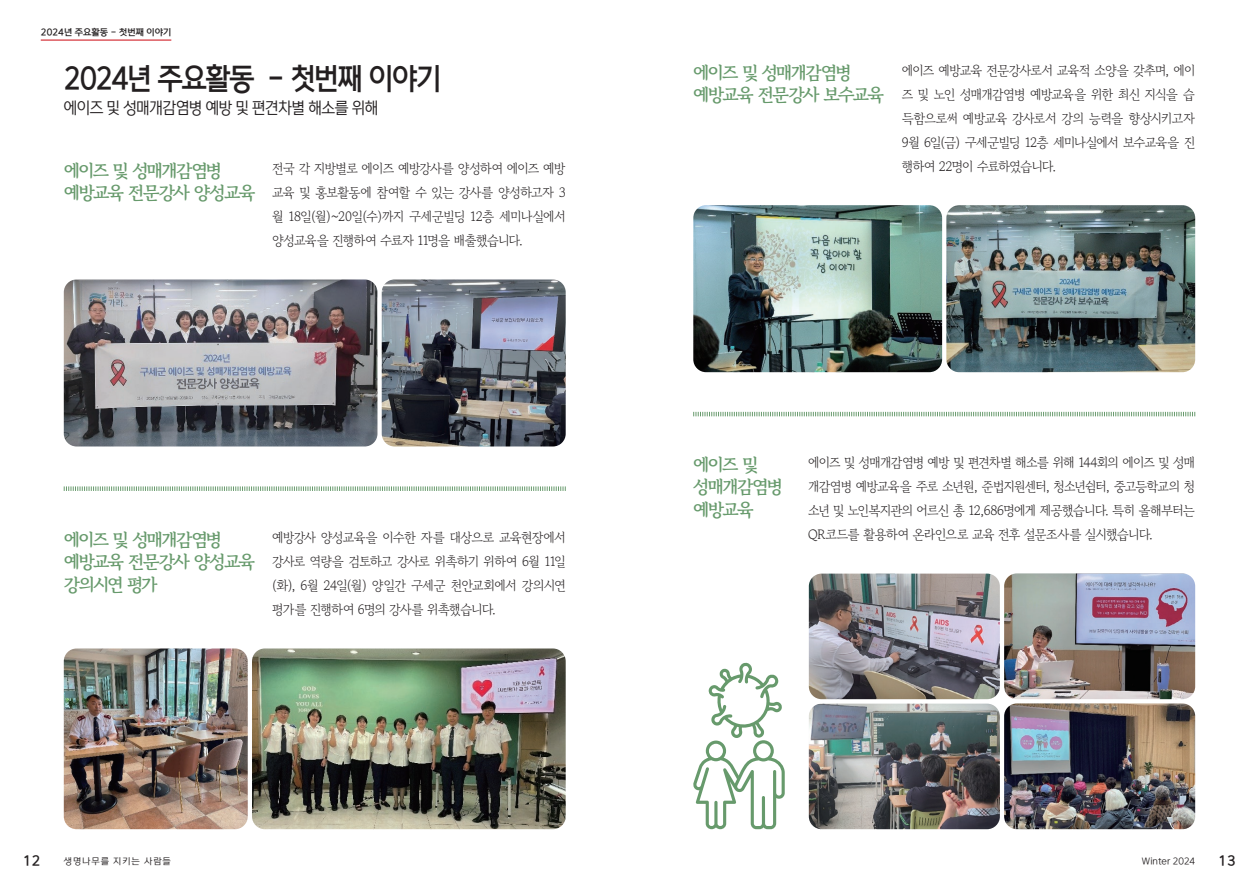
<style>
.page{position:relative;width:1259px;height:893px;background:#fff}
.page>*{position:absolute;margin:0;border:0;box-sizing:border-box;transform-origin:0 0}
.t1{font:30px "ONE Mobile OTF Bold";letter-spacing:-.055em;color:#231f20;scale:.9 1}
.t2{font:700 18px/22.5px "Gowun Batang";letter-spacing:-.085em;color:#679a6c}
.t3{font:16.5px "ONE Mobile OTF Regular";letter-spacing:-.05em;color:#231f20;scale:.9 1}
.t4{font:13.5px/24px "Gowun Batang";letter-spacing:-.05em;color:#231f20;text-align:justify;scale:.95 1}
.t5{font:13.5px "ONE Mobile OTF Bold";color:#231f20}
.t6{font:9px "ONE Mobile OTF Bold";color:#231f20}
.t7{font:9px "ONE Mobile OTF Regular";letter-spacing:.1em;color:#231f20}
.t8{font:9px "ONE Mobile OTF Regular";color:#231f20}
</style>
<div class="page">
<svg style="left:693px;top:663px;width:91px;height:166px"></svg>
<hr style="left:41px;top:40px;width:130px;height:1px;background:#d1232a">
<img style="left:64px;top:279px;width:313px;height:167px">
<img style="left:252px;top:648px;width:314px;height:181px">
<img style="left:693px;top:205px;width:249px;height:167px">
<img style="left:946px;top:205px;width:249px;height:167px">
<img style="left:64px;top:648px;width:184px;height:181px">
<img style="left:382px;top:279px;width:184px;height:167px">
<img style="left:809px;top:574px;width:191px;height:125px">
<img style="left:809px;top:704px;width:191px;height:125px">
<img style="left:1004px;top:573px;width:191px;height:126px">
<img style="left:1004px;top:703px;width:191px;height:126px">
<svg style="left:63px;top:486px;width:503px;height:5px"></svg>
<svg style="left:693px;top:411px;width:502px;height:6px"></svg>
<p class="t6" style="left:41px;top:27px;width:132px">2024년 주요활동 - 첫번째 이야기</p>
<h1 class="t1" style="left:64px;top:64px;width:421px">2024년 주요활동 - 첫번째 이야기</h1>
<p class="t3" style="left:64px;top:100px;width:351px">에이즈 및 성매개감염병 예방 및 편견차별 해소를 위해</p>
<h2 class="t2" style="left:64px;top:158px;width:193px">에이즈 및 성매개감염병 예방교육 전문강사 양성교육</h2>
<p class="t4" style="left:272px;top:155px;width:310px">전국 각 지방별로 에이즈 예방강사를 양성하여 에이즈 예방 교육 및 홍보활동에 참여할 수 있는 강사를 양성하고자 3 월 18일(월)~20일(수)까지 구세군빌딩 12층 세미나실에서 양성교육을 진행하여 수료자 11명을 배출했습니다.</p>
<h2 class="t2" style="left:64px;top:527px;width:193px">에이즈 및 성매개감염병 예방교육 전문강사 양성교육 강의시연 평가</h2>
<p class="t4" style="left:272px;top:524px;width:310px">예방강사 양성교육을 이수한 자를 대상으로 교육현장에서 강사로 역량을 검토하고 강사로 위촉하기 위하여 6월 11일 (화), 6월 24일(월) 양일간 구세군 천안교회에서 강의시연 평가를 진행하여 6명의 강사를 위촉했습니다.</p>
<h2 class="t2" style="left:693px;top:60px;width:193px">에이즈 및 성매개감염병 예방교육 전문강사 보수교육</h2>
<p class="t4" style="left:901px;top:57px;width:310px">에이즈 예방교육 전문강사로서 교육적 소양을 갖추며, 에이 즈 및 노인 성매개감염병 예방교육을 위한 최신 지식을 습 득함으로써 예방교육 강사로서 강의 능력을 향상시키고자 9월 6일(금) 구세군빌딩 12층 세미나실에서 보수교육을 진 행하여 22명이 수료하였습니다.</p>
<h2 class="t2" style="left:693px;top:452px;width:91px">에이즈 및 성매개감염병 예방교육</h2>
<p class="t4" style="left:808px;top:449px;width:409px">에이즈 및 성매개감염병 예방 및 편견차별 해소를 위해 144회의 에이즈 및 성매 개감염병 예방교육을 주로 소년원, 준법지원센터, 청소년쉼터, 중고등학교의 청 소년 및 노인복지관의 어르신 총 12,686명에게 제공했습니다. 특히 올해부터는 QR코드를 활용하여 온라인으로 교육 전후 설문조사를 실시했습니다.</p>
<p class="t5" style="left:23px;top:854px;width:19px">12</p>
<p class="t7" style="left:64px;top:856px;width:109px">생명나무를 지키는 사람들</p>
<p class="t8" style="left:1142px;top:856px;width:55px">Winter 2024</p>
<p class="t5" style="left:1218px;top:854px;width:19px">13</p>
</div>
